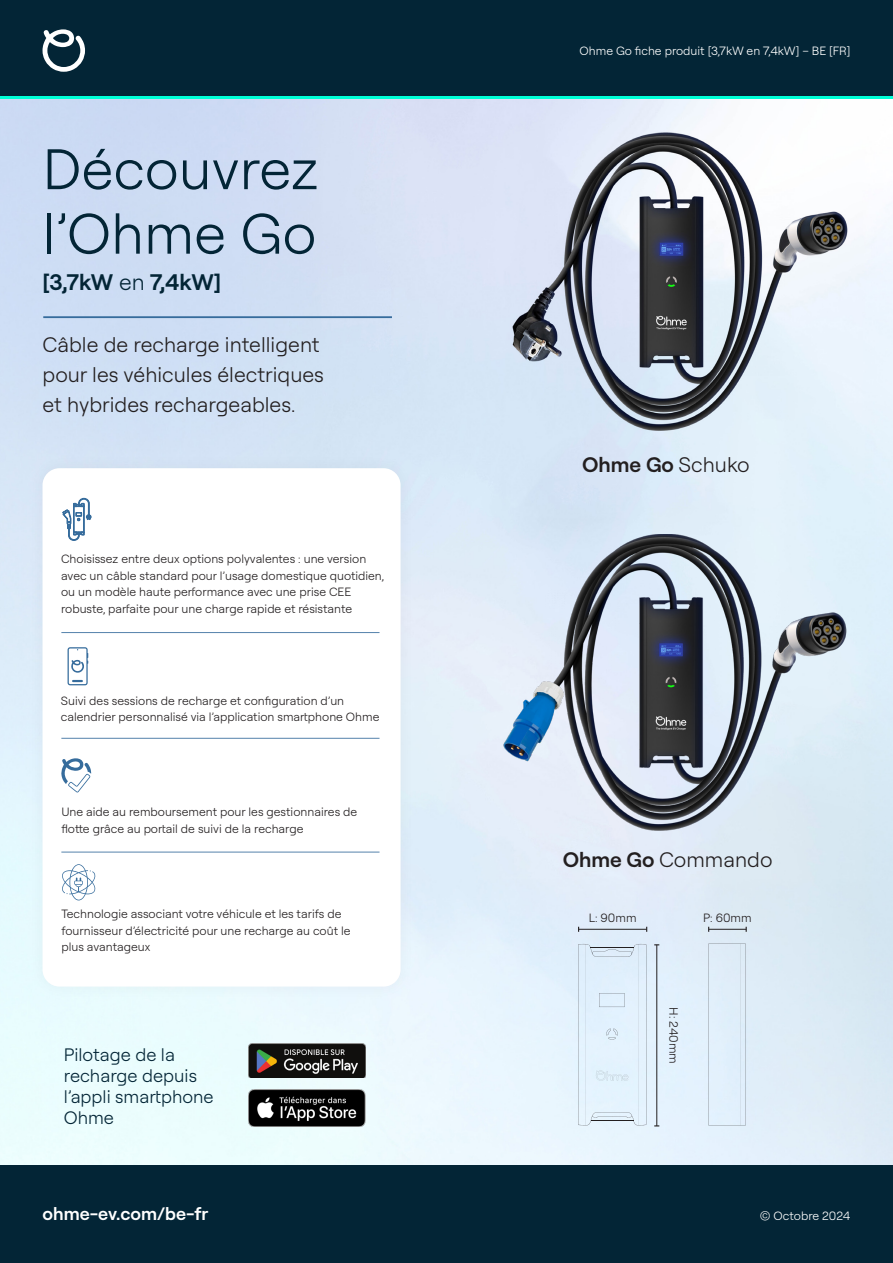
<style>
.page{position:relative;width:893px;height:1263px;background:#fff}
.page>*{position:absolute;margin:0;border:0;box-sizing:border-box;transform-origin:0 0}
.t1{font:300 57px/64.5px "Roobert";color:#032536}
.t2{font:600 22.5px "Roobert";letter-spacing:-.005em;color:#032536}
.t3{font:300 21px/30px "Roobert";color:#231f20}
.t4{font:600 21px "Roobert";letter-spacing:-.005em;color:#231f20}
.Table_title{font:300 18px/21px "Roobert";color:#032536}
.t5{font:600 18px "Roobert";color:#fff}
.USP_text{font:300 12px/16.5px "Roobert";color:#231f20}
.t6{font:300 12px "Roobert";color:#fff}
.s1{font-weight:300}
.s2{font-weight:600}
</style>
<div class="page">
<img style="left:0;top:99px;width:893px;height:1067px">
<img style="left:503px;top:535px;width:356px;height:324px">
<div style="left:0;top:0;width:893px;height:97px;background:#032536"></div>
<div style="left:0;top:1166px;width:893px;height:97px;background:#032536"></div>
<hr style="left:0;top:96px;width:893px;height:3px;background:#00ffd6">
<svg style="left:43px;top:29px;width:42px;height:43px"></svg>
<img style="left:249px;top:1043px;width:116px;height:35px">
<img style="left:249px;top:1090px;width:116px;height:36px">
<div style="left:27px;top:452px;width:389px;height:550px;background:#231f20;opacity:.05"></div>
<div style="left:43px;top:468px;width:358px;height:518px;background:#fff;border-radius:17px"></div>
<svg style="left:61px;top:632px;width:318px;height:1px"></svg>
<svg style="left:61px;top:738px;width:318px;height:1px"></svg>
<svg style="left:61px;top:852px;width:318px;height:1px"></svg>
<svg style="left:61px;top:758px;width:30px;height:34px"></svg>
<svg style="left:68px;top:647px;width:20px;height:38px"></svg>
<svg style="left:63px;top:498px;width:28px;height:43px"></svg>
<svg style="left:62px;top:864px;width:33px;height:36px"></svg>
<svg style="left:43px;top:316px;width:349px;height:2px"></svg>
<hr style="left:656px;top:945px;width:1px;height:181px;background:#231f20">
<hr style="left:579px;top:929px;width:68px;height:1px;background:#231f20">
<hr style="left:709px;top:929px;width:37px;height:1px;background:#231f20">
<svg style="left:578px;top:944px;width:68px;height:181px"></svg>
<svg style="left:708px;top:943px;width:38px;height:182px"></svg>
<p class="t1" style="left:43px;top:134px;width:277px">Découvrez l’Ohme Go</p>
<p class="t2" style="left:43px;top:265px;width:180px">[3,7kW <span class="s1">en</span> 7,4kW]</p>
<p class="t3" style="left:43px;top:328px;width:283px">Câble de recharge intelligent pour les véhicules électriques et hybrides rechargeables.</p>
<p class="USP_text" style="left:61px;top:550px;width:325px">Choisissez entre deux options polyvalentes : une version avec un câble standard pour l’usage domestique quotidien, ou un modèle haute performance avec une prise CEE robuste, parfaite pour une charge rapide et résistante</p>
<p class="USP_text" style="left:61px;top:692px;width:320px">Suivi des sessions de recharge et configuration d’un calendrier personnalisé via l’application smartphone Ohme</p>
<p class="USP_text" style="left:61px;top:803px;width:297px">Une aide au remboursement pour les gestionnaires de flotte grâce au portail de suivi de la recharge</p>
<p class="t6" style="left:580px;top:42px;width:272px">Ohme Go fiche produit [3,7kW en 7,4kW] – BE [FR]</p>
<p class="t4" style="left:582px;top:449px;width:169px">Ohme Go <span class="s1">Schuko</span></p>
<p class="t3" style="left:563px;top:843px;width:211px"><span class="s2">Ohme Go</span> Commando</p>
<p class="USP_text" style="left:61px;top:905px;width:291px">Technologie associant votre véhicule et les tarifs de fournisseur d’électricité pour une recharge au coût le plus avantageux</p>
<p class="USP_text" style="left:589px;top:909px;width:49px">L: 90mm</p>
<p class="USP_text" style="left:703px;top:909px;width:50px">P: 60mm</p>
<p class="Table_title" style="left:64px;top:1043px;width:151px">Pilotage de la recharge depuis l’appli smartphone<br>Ohme</p>
<p class="USP_text" style="left:683px;top:1007px;width:58px;rotate:90deg">H: 240mm</p>
<p class="t5" style="left:43px;top:1201px;width:167px">ohme-ev.com/be-fr</p>
<p class="t6" style="left:760px;top:1207px;width:92px">© Octobre 2024</p>
</div>
